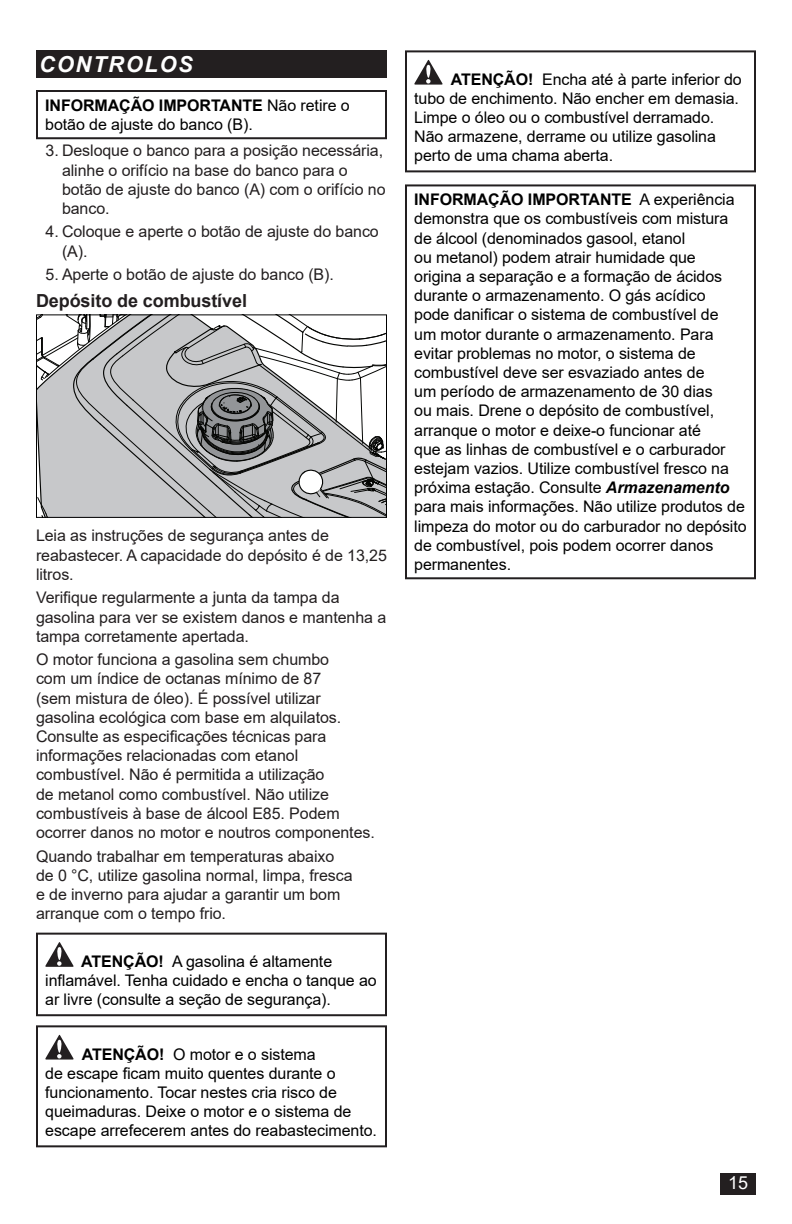
<style>
.page{position:relative;width:792px;height:1224px;background:#fff}
.page>*{position:absolute;margin:0;border:0;box-sizing:border-box;transform-origin:0 0}
.t1{font:italic 700 22px "Arial";letter-spacing:.075em;color:#fff}
.Head_9{font:700 18px "Arial";letter-spacing:-.005em;color:#231f20}
.t2{font:18px "Arial";color:#fff}
.Warning{font:16px/19.2px "Arial";letter-spacing:-.005em;color:#000}
.Body_Text{font:16px/19.2px "Arial";letter-spacing:-.005em;color:#231f20}
.s1{font-weight:700}
.s2{font-weight:700;font-style:italic}
</style>
<div class="page">
<svg style="left:38px;top:316px;width:347px;height:200px"></svg>
<div style="left:36px;top:314px;width:351px;height:204px;border:1px solid #000"></div>
<div style="left:405px;top:184px;width:351px;height:395px;border:2px solid #231f20"></div>
<div style="left:36px;top:90px;width:351px;height:49px;border:2px solid #231f20"></div>
<svg style="left:45px;top:1035px;width:29px;height:25px"></svg>
<div style="left:36px;top:1025px;width:351px;height:122px;border:2px solid #231f20"></div>
<svg style="left:414px;top:60px;width:29px;height:25px"></svg>
<div style="left:405px;top:50px;width:351px;height:122px;border:2px solid #231f20"></div>
<svg style="left:45px;top:942px;width:29px;height:25px"></svg>
<div style="left:36px;top:933px;width:351px;height:83px;border:2px solid #231f20"></div>
<div style="left:721px;top:1174px;width:35px;height:21px;background:#231f20"></div>
<div style="left:36px;top:50px;width:351px;height:28px;background:#231f20"></div>
<h1 class="t1" style="left:39px;top:50px;width:155px">CONTROLOS</h1>
<p class="Warning" style="left:45px;top:96px;width:306px"><span class="s1">INFORMAÇÃO IMPORTANTE</span> Não retire o botão de ajuste do banco (B).</p>
<p class="Body_Text" style="left:62px;top:141px;width:325px;text-indent:-16px">3. Desloque o banco para a posição necessária, alinhe o orifício na base do banco para o botão de ajuste do banco (A) com o orifício no banco.</p>
<p class="Body_Text" style="left:62px;top:222px;width:318px;text-indent:-16px">4. Coloque e aperte o botão de ajuste do banco (A).</p>
<p class="Body_Text" style="left:46px;top:265px;width:290px">5. Aperte o botão de ajuste do banco (B).</p>
<p class="Head_9" style="left:36px;top:288px;width:213px">Depósito de combustível</p>
<p class="Body_Text" style="left:36px;top:526px;width:352px">Leia as instruções de segurança antes de reabastecer. A capacidade do depósito é de 13,25 litros.</p>
<p class="Body_Text" style="left:36px;top:588px;width:352px">Verifique regularmente a junta da tampa da gasolina para ver se existem danos e mantenha a tampa corretamente apertada.</p>
<p class="Body_Text" style="left:36px;top:650px;width:340px">O motor funciona a gasolina sem chumbo<br>com um índice de octanas mínimo de 87<br>(sem mistura de óleo). É possível utilizar gasolina ecológica com base em alquilatos.<br>Consulte as especificações técnicas para informações relacionadas com etanol combustível. Não é permitida a utilização<br>de metanol como combustível. Não utilize combustíveis à base de álcool E85. Podem ocorrer danos no motor e noutros componentes.</p>
<p class="Body_Text" style="left:36px;top:846px;width:318px">Quando trabalhar em temperaturas abaixo de 0 °C, utilize gasolina normal, limpa, fresca e de inverno para ajudar a garantir um bom arranque com o tempo frio.</p>
<p class="Warning" style="left:45px;top:952px;width:333px;text-indent:36px"><span class="s1">ATENÇÃO!</span> A gasolina é altamente inflamável. Tenha cuidado e encha o tanque ao ar livre (consulte a seção de segurança).</p>
<p class="Warning" style="left:45px;top:1044px;width:333px;text-indent:37px"><span class="s1">ATENÇÃO!</span> O motor e o sistema<br>de escape ficam muito quentes durante o funcionamento. Tocar nestes cria risco de queimaduras. Deixe o motor e o sistema de escape arrefecerem antes do reabastecimento.</p>
<p class="Warning" style="left:414px;top:69px;width:329px;text-indent:37px"><span class="s1">ATENÇÃO!</span> Encha até à parte inferior do tubo de enchimento. Não encher em demasia.<br>Limpe o óleo ou o combustível derramado.<br>Não armazene, derrame ou utilize gasolina perto de uma chama aberta.</p>
<p class="Warning" style="left:414px;top:190px;width:334px"><span class="s1">INFORMAÇÃO IMPORTANTE</span> A experiência demonstra que os combustíveis com mistura de álcool (denominados gasool, etanol<br>ou metanol) podem atrair humidade que origina a separação e a formação de ácidos durante o armazenamento. O gás acídico<br>pode danificar o sistema de combustível de<br>um motor durante o armazenamento. Para evitar problemas no motor, o sistema de combustível deve ser esvaziado antes de<br>um período de armazenamento de 30 dias<br>ou mais. Drene o depósito de combustível, arranque o motor e deixe-o funcionar até<br>que as linhas de combustível e o carburador estejam vazios. Utilize combustível fresco na próxima estação. Consulte <span class="s2">Armazenamento </span>para mais informações. Não utilize produtos de limpeza do motor ou do carburador no depósito de combustível, pois podem ocorrer danos permanentes.</p>
<p class="t2" style="left:728px;top:1170px;width:22px">15</p>
</div>
